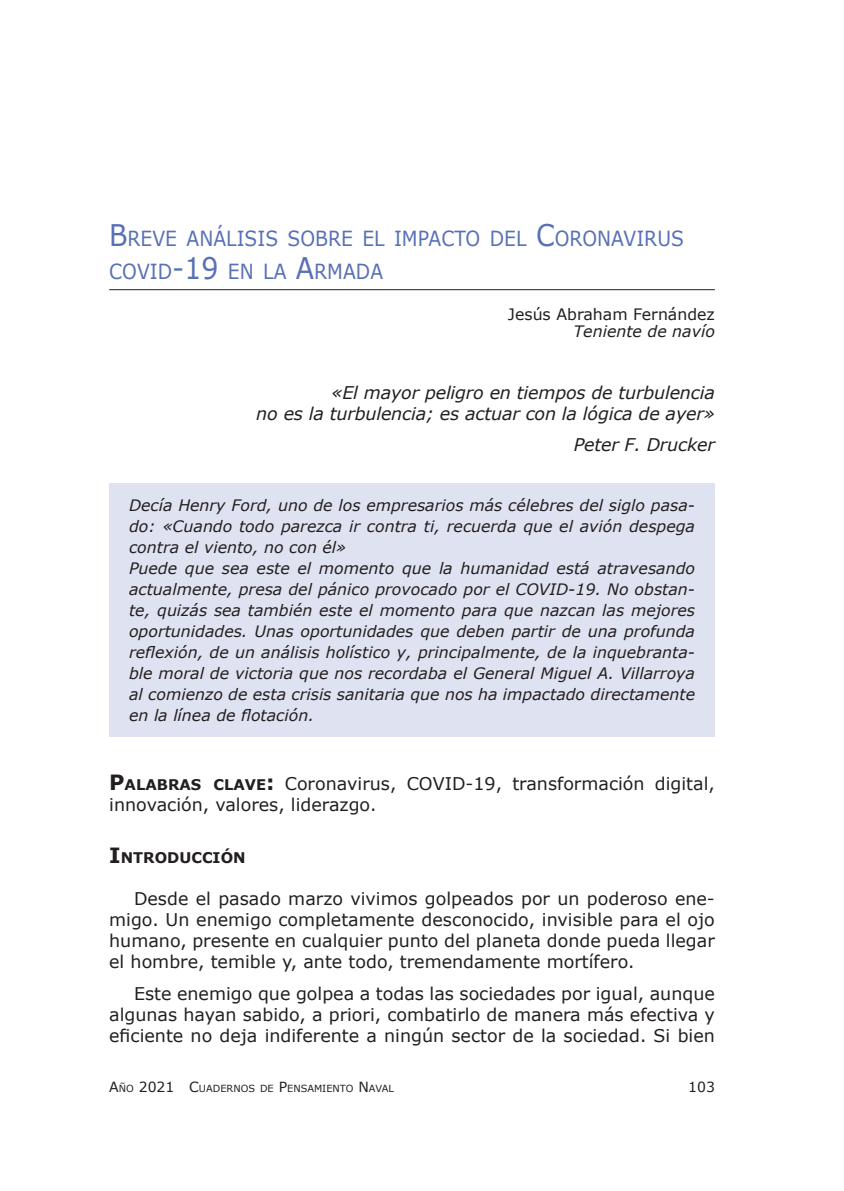
<style>
.page{position:relative;width:844px;height:1191px;background:#fff}
.page>*{position:absolute;margin:0;border:0;box-sizing:border-box;transform-origin:0 0}
.t1{font:20.82px/33.2px "Verdana";color:#5870b6;scale:.9 1}
.t2{font:17.5px/21.2px "Verdana";color:#231f20;text-align:justify}
.t3{font:italic 17.5px/21px "Verdana";letter-spacing:-.01em;color:#231f20;text-align:right}
.t4{font:italic 15.75px/21px "Verdana";color:#231f20}
.t5{font:15.75px "Verdana";color:#231f20}
.t6{font:700 14.7px "Verdana";color:#231f20}
.t7{font:14px "Verdana";color:#231f20}
.t8{font:9.8px "Verdana";color:#231f20}
.s1{font-size:29.75px}
.s2{font-weight:700;font-size:21px}
.s3{font-weight:700;font-size:14.7px}
.s4{font-size:21px}
.s5{font-size:14px}
</style>
<div class="page">
<hr style="left:109px;top:289px;width:605px;height:1px;background:#231f20">
<div style="left:109px;top:484px;width:605px;height:253px;background:#dfe2f1"></div>
<h1 class="t1" style="left:109px;top:222px;width:640px"><span class="s1">B</span>REVE ANÁLISIS SOBRE EL IMPACTO DEL <span class="s1">C</span>ORONAVIRUS<br>COVID<span class="s1">-19</span> EN LA <span class="s1">A</span>RMADA</h1>
<p class="t5" style="left:507px;top:303px;width:208px">Jesús Abraham Fernández</p>
<p class="t4" style="left:573px;top:321px;width:143px">Teniente de navío</p>
<p class="t3" style="left:256px;top:382px;width:460px">«El mayor peligro en tiempos de turbulencia<br>no es la turbulencia; es actuar con la lógica de ayer»</p>
<p class="t3" style="left:573px;top:434px;width:143px">Peter F. Drucker</p>
<p class="t4" style="left:129px;top:495px;width:567px">Decía Henry Ford, uno de los empresarios más célebres del siglo pasa&shy;do: «Cuando todo parezca ir contra ti, recuerda que el avión despega contra el viento, no con él»<br>Puede que sea este el momento que la humanidad está atravesando actualmente, presa del pánico provocado por el COVID-19. No obstan&shy;te, quizás sea también este el momento para que nazcan las mejores oportunidades. Unas oportunidades que deben partir de una profunda reflexión, de un análisis holístico y, principalmente, de la inquebranta&shy;ble moral de victoria que nos recordaba el General Miguel A. Villarroya al comienzo de esta crisis sanitaria que nos ha impactado directamente en la línea de flotación.</p>
<p class="t2" style="left:109px;top:773px;width:607px"><span class="s2">P</span><span class="s3">ALABRAS CLAVE</span><span class="s2">:</span> Coronavirus, COVID-19, transformación digital, innovación, valores, liderazgo.</p>
<p class="t6" style="left:109px;top:847px;width:138px"><span class="s4">I</span> NTRODUCCIÓN</p>
<p class="t2" style="left:109px;top:887px;width:607px;text-indent:25px">Desde el pasado marzo vivimos golpeados por un poderoso ene&shy;migo. Un enemigo completamente desconocido, invisible para el ojo humano, presente en cualquier punto del planeta donde pueda llegar el hombre, temible y, ante todo, tremendamente mortífero.</p>
<p class="t2" style="left:109px;top:982px;width:607px;text-indent:25px">Este enemigo que golpea a todas las sociedades por igual, aunque algunas hayan sabido, a priori, combatirlo de manera más efectiva y eficiente no deja indiferente a ningún sector de la sociedad. Si bien</p>
<p class="t8" style="left:109px;top:1081px;width:286px"><span class="s5">A</span>ÑO <span class="s5">2021 C</span>UADERNOS DE <span class="s5">P</span>ENSAMIENTO <span class="s5">N</span>AVAL</p>
<p class="t7" style="left:688px;top:1077px;width:28px">103</p>
</div>
